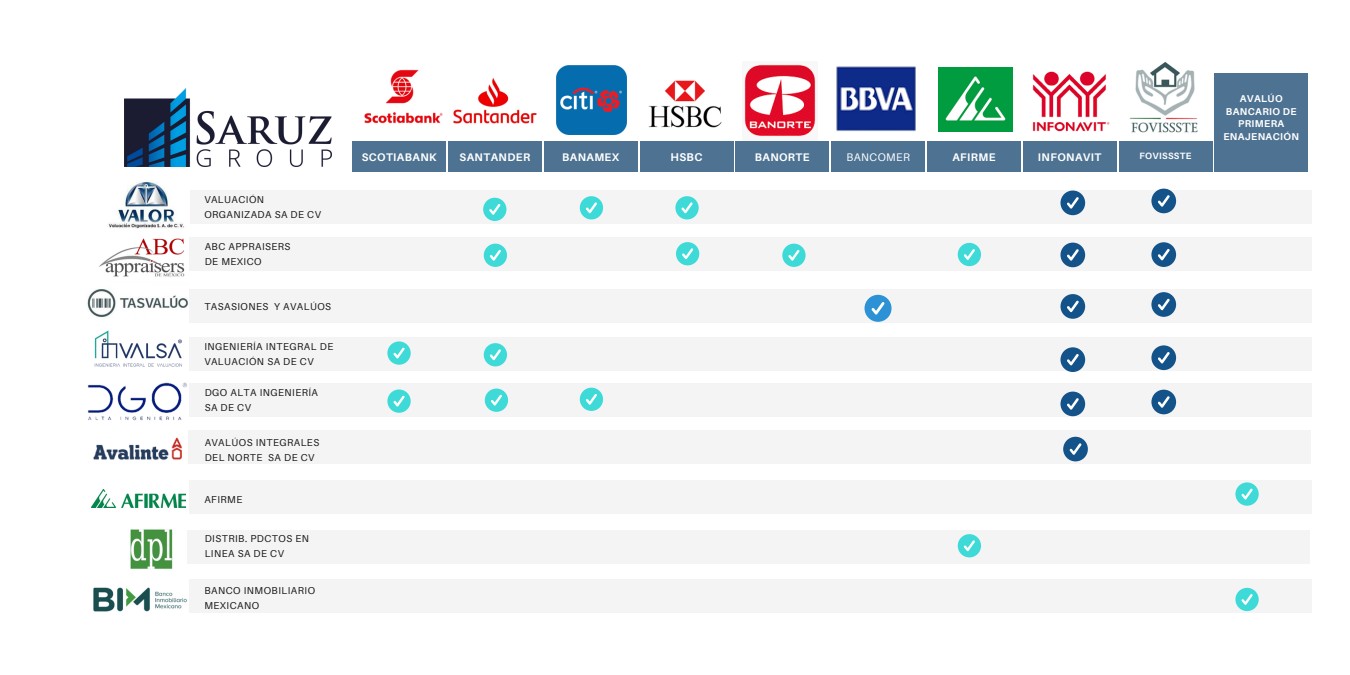
<style>
.page{position:relative;width:1350px;height:675px;background:#fff}
.page>*{position:absolute;margin:0;border:0;box-sizing:border-box;transform-origin:0 0}
.t1{font:700 11.25px "Aileron";color:#fff}
.t2{font:700 11.02px "Aileron";letter-spacing:.04em;color:#fff}
.t3{font:11.02px "Aileron";letter-spacing:.04em;color:#fff}
.t4{font:9.98px/15px "Aileron";letter-spacing:.05em;color:#191919}
.t5{font:700 9.9px/12.8px "Aileron";letter-spacing:.04em;color:#fff;text-align:center}
.t6{font:700 9.15px "Aileron";letter-spacing:.04em;color:#fff}
</style>
<div class="page">
<div style="left:352px;top:142px;width:94px;height:30px;background:#4d7292"></div>
<div style="left:448px;top:142px;width:94px;height:30px;background:#4d7292"></div>
<div style="left:544px;top:142px;width:94px;height:30px;background:#4d7292"></div>
<div style="left:640px;top:142px;width:94px;height:30px;background:#4d7292"></div>
<div style="left:735px;top:142px;width:94px;height:30px;background:#4d7292"></div>
<div style="left:189px;top:190px;width:1123px;height:34px;background:#f4f4f4"></div>
<div style="left:189px;top:289px;width:1123px;height:34px;background:#f4f4f4"></div>
<div style="left:189px;top:337px;width:1123px;height:34px;background:#f4f4f4"></div>
<div style="left:483px;top:198px;width:23px;height:23px;background:#3edad8;border-radius:50%"></div>
<svg style="left:489px;top:204px;width:12px;height:11px"></svg>
<div style="left:865px;top:295px;width:27px;height:27px;background:#2c92d5;border-radius:50%"></div>
<svg style="left:871px;top:302px;width:14px;height:13px"></svg>
<img style="left:94px;top:330px;width:88px;height:37px">
<img style="left:87px;top:289px;width:101px;height:29px">
<img style="left:108px;top:181px;width:76px;height:48px">
<div style="left:831px;top:142px;width:94px;height:30px;background:#4d7292"></div>
<div style="left:927px;top:142px;width:94px;height:30px;background:#4d7292"></div>
<div style="left:1023px;top:142px;width:94px;height:30px;background:#4d7292"></div>
<div style="left:1119px;top:142px;width:94px;height:30px;background:#4d7292"></div>
<div style="left:1214px;top:73px;width:94px;height:99px;background:#4d7292"></div>
<img style="left:99px;top:238px;width:86px;height:39px">
<img style="left:92px;top:489px;width:93px;height:18px">
<div style="left:190px;top:237px;width:1122px;height:34px;background:#f4f4f4"></div>
<div style="left:189px;top:480px;width:1123px;height:34px;background:#f4f4f4"></div>
<div style="left:188px;top:530px;width:1122px;height:34px;background:#f4f4f4"></div>
<div style="left:189px;top:431px;width:1122px;height:33px;background:#f4f4f4"></div>
<div style="left:580px;top:196px;width:23px;height:23px;background:#3edad8;border-radius:50%"></div>
<svg style="left:586px;top:202px;width:11px;height:11px"></svg>
<div style="left:675px;top:196px;width:24px;height:23px;background:#3edad8;border-radius:50%"></div>
<svg style="left:681px;top:202px;width:12px;height:11px"></svg>
<img style="left:453px;top:78px;width:84px;height:46px">
<img style="left:364px;top:70px;width:79px;height:54px">
<img style="left:648px;top:80px;width:74px;height:48px">
<img style="left:744px;top:64px;width:72px;height:73px">
<img style="left:836px;top:66px;width:80px;height:66px">
<img style="left:938px;top:67px;width:75px;height:64px">
<img style="left:1032px;top:71px;width:78px;height:61px">
<img style="left:1129px;top:62px;width:69px;height:71px">
<div style="left:1151px;top:292px;width:25px;height:25px;background:#13538a;border-radius:50%"></div>
<svg style="left:1158px;top:299px;width:12px;height:11px"></svg>
<div style="left:1060px;top:294px;width:25px;height:25px;background:#13538a;border-radius:50%"></div>
<svg style="left:1067px;top:301px;width:12px;height:11px"></svg>
<div style="left:1151px;top:189px;width:25px;height:24px;background:#13538a;border-radius:50%"></div>
<svg style="left:1158px;top:195px;width:12px;height:12px"></svg>
<div style="left:1060px;top:191px;width:25px;height:24px;background:#13538a;border-radius:50%"></div>
<svg style="left:1067px;top:197px;width:12px;height:12px"></svg>
<div style="left:484px;top:343px;width:23px;height:23px;background:#3edad8;border-radius:50%"></div>
<svg style="left:490px;top:349px;width:11px;height:11px"></svg>
<div style="left:387px;top:341px;width:24px;height:24px;background:#3edad8;border-radius:50%"></div>
<svg style="left:393px;top:348px;width:12px;height:10px"></svg>
<div style="left:1151px;top:345px;width:25px;height:25px;background:#13538a;border-radius:50%"></div>
<svg style="left:1158px;top:352px;width:12px;height:11px"></svg>
<div style="left:1060px;top:347px;width:25px;height:25px;background:#13538a;border-radius:50%"></div>
<svg style="left:1067px;top:354px;width:12px;height:11px"></svg>
<div style="left:484px;top:244px;width:23px;height:23px;background:#3edad8;border-radius:50%"></div>
<svg style="left:490px;top:250px;width:11px;height:11px"></svg>
<div style="left:676px;top:242px;width:23px;height:23px;background:#3edad8;border-radius:50%"></div>
<svg style="left:682px;top:248px;width:11px;height:11px"></svg>
<div style="left:782px;top:244px;width:24px;height:23px;background:#3edad8;border-radius:50%"></div>
<svg style="left:788px;top:250px;width:12px;height:11px"></svg>
<div style="left:1235px;top:482px;width:24px;height:24px;background:#3edad8;border-radius:50%"></div>
<svg style="left:1241px;top:489px;width:12px;height:10px"></svg>
<div style="left:958px;top:534px;width:23px;height:23px;background:#3edad8;border-radius:50%"></div>
<svg style="left:964px;top:540px;width:11px;height:11px"></svg>
<img style="left:557px;top:65px;width:69px;height:70px">
<div style="left:1151px;top:242px;width:25px;height:25px;background:#13538a;border-radius:50%"></div>
<svg style="left:1158px;top:249px;width:12px;height:11px"></svg>
<div style="left:1060px;top:243px;width:25px;height:24px;background:#13538a;border-radius:50%"></div>
<svg style="left:1067px;top:249px;width:12px;height:12px"></svg>
<img style="left:93px;top:580px;width:97px;height:33px">
<div style="left:190px;top:579px;width:1122px;height:34px;background:#f4f4f4"></div>
<div style="left:1235px;top:588px;width:24px;height:23px;background:#3edad8;border-radius:50%"></div>
<svg style="left:1241px;top:594px;width:12px;height:11px"></svg>
<img style="left:130px;top:529px;width:43px;height:40px">
<div style="left:958px;top:243px;width:23px;height:23px;background:#3edad8;border-radius:50%"></div>
<svg style="left:964px;top:249px;width:11px;height:11px"></svg>
<div style="left:190px;top:383px;width:1122px;height:34px;background:#f4f4f4"></div>
<div style="left:580px;top:388px;width:23px;height:23px;background:#3edad8;border-radius:50%"></div>
<svg style="left:586px;top:394px;width:11px;height:11px"></svg>
<div style="left:485px;top:389px;width:23px;height:23px;background:#3edad8;border-radius:50%"></div>
<svg style="left:491px;top:395px;width:11px;height:11px"></svg>
<div style="left:1151px;top:390px;width:25px;height:24px;background:#13538a;border-radius:50%"></div>
<svg style="left:1158px;top:396px;width:12px;height:12px"></svg>
<div style="left:1060px;top:392px;width:25px;height:24px;background:#13538a;border-radius:50%"></div>
<svg style="left:1067px;top:398px;width:12px;height:12px"></svg>
<img style="left:93px;top:437px;width:89px;height:23px">
<div style="left:1063px;top:437px;width:25px;height:24px;background:#13538a;border-radius:50%"></div>
<svg style="left:1070px;top:443px;width:12px;height:12px"></svg>
<img style="left:87px;top:382px;width:100px;height:39px">
<div style="left:387px;top:390px;width:24px;height:23px;background:#3edad8;border-radius:50%"></div>
<svg style="left:393px;top:396px;width:12px;height:11px"></svg>
<img style="left:124px;top:88px;width:208px;height:79px">
<p class="t4" style="left:204px;top:192px;width:118px">VALUACIÓN<br>ORGANIZADA SA DE CV</p>
<p class="t4" style="left:205px;top:239px;width:87px">ABC APPRAISERS</p>
<p class="t4" style="left:205px;top:254px;width:58px">DE MEXICO</p>
<p class="t4" style="left:204px;top:299px;width:128px">TASASIONES Y AVALÚOS</p>
<p class="t4" style="left:204px;top:339px;width:130px">INGENIERÍA INTEGRAL DE<br>VALUACIÓN SA DE CV</p>
<p class="t4" style="left:205px;top:385px;width:115px">DGO ALTA INGENIERÍA<br>SA DE CV</p>
<p class="t4" style="left:205px;top:435px;width:116px">AVALÚOS INTEGRALES<br>DEL NORTE SA DE CV</p>
<p class="t4" style="left:204px;top:492px;width:39px">AFIRME</p>
<p class="t4" style="left:205px;top:531px;width:106px">DISTRIB. PDCTOS EN<br>LINEA SA DE CV</p>
<p class="t4" style="left:204px;top:583px;width:112px">BANCO INMOBILIARIO<br>MEXICANO</p>
<p class="t2" style="left:362px;top:150px;width:76px">SCOTIABANK</p>
<p class="t2" style="left:460px;top:150px;width:72px">SANTANDER</p>
<p class="t2" style="left:562px;top:150px;width:59px">BANAMEX</p>
<p class="t1" style="left:670px;top:150px;width:34px">HSBC</p>
<p class="t2" style="left:755px;top:150px;width:56px">BANORTE</p>
<p class="t3" style="left:846px;top:150px;width:65px">BANCOMER</p>
<p class="t2" style="left:952px;top:150px;width:45px">AFIRME</p>
<p class="t2" style="left:1038px;top:150px;width:65px">INFONAVIT</p>
<p class="t6" style="left:1139px;top:150px;width:54px">FOVISSSTE</p>
<p class="t5" style="left:1223px;top:92px;width:77px">AVALÚO<br>BANCARIO DE<br>PRIMERA<br>ENAJENACIÓN</p>
</div>
